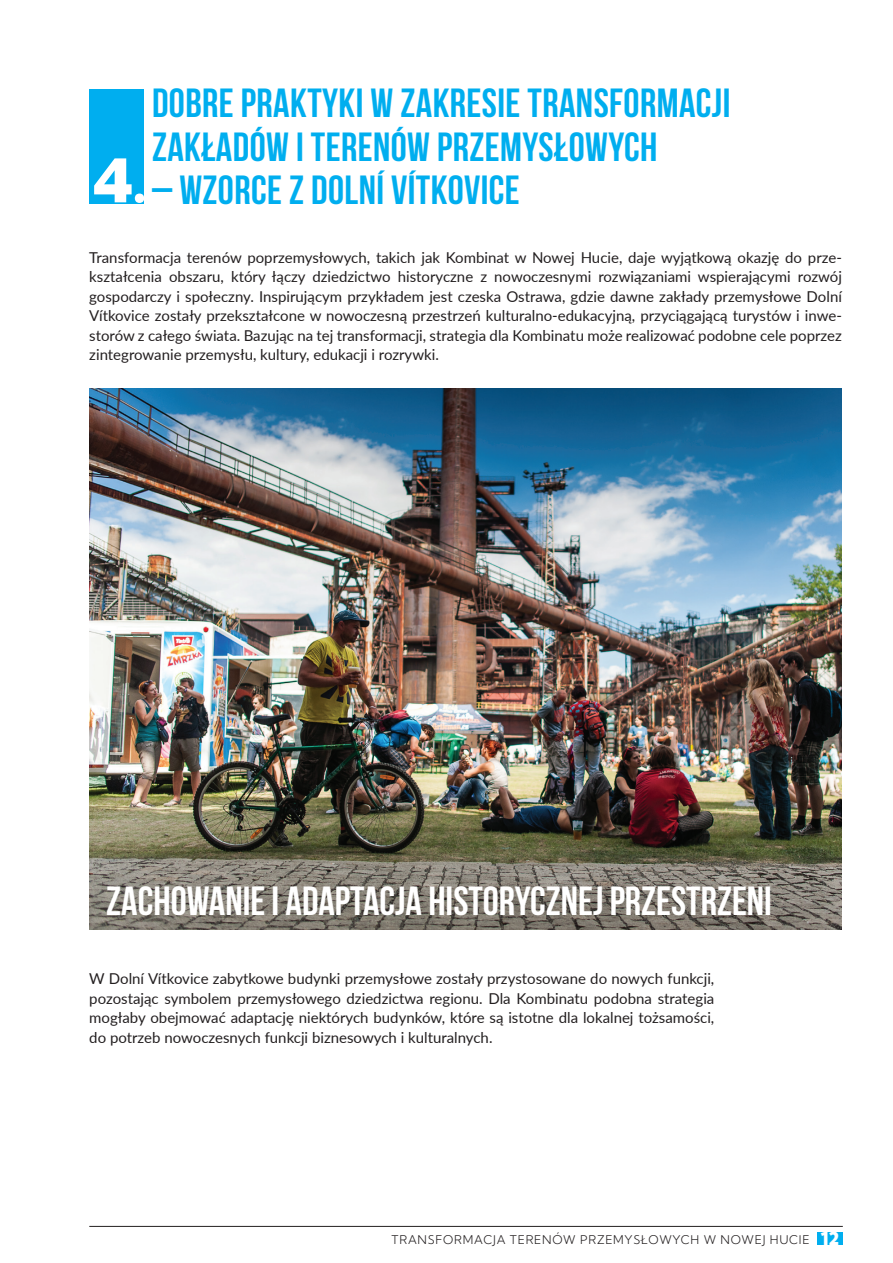
<style>
.page{position:relative;width:893px;height:1263px;background:#fff}
.page>*{position:absolute;margin:0;border:0;box-sizing:border-box;transform-origin:0 0}
.t1{font:900 60px "Kumbh Sans";color:#fff}
.t2{font:700 40.5px/43.5px "Bebas Neue";letter-spacing:.01em;color:#00aeef}
.t3{font:700 40.5px "Bebas Neue";color:#fff}
.t4{font:15px/19.5px "Lato";color:#231f20;text-align:justify}
.t5{font:300 12px "Kumbh Sans";letter-spacing:.06em;color:#231f20}
.s1{font-weight:900;font-size:18px;color:#fff}
</style>
<div class="page">
<div style="left:817px;top:1231px;width:26px;height:13px;background:#00aeef"></div>
<hr style="left:89px;top:1226px;width:754px;height:1px;background:#231f20">
<div style="left:89px;top:89px;width:55px;height:114px;background:#00aeef"></div>
<img style="left:89px;top:388px;width:753px;height:541px">
<h2 class="t2" style="left:152px;top:81px;width:580px">DOBRE PRAKTYKI W ZAKRESIE TRANSFORMACJI<br>ZAKŁADÓW I TERENÓW PRZEMYSŁOWYCH</h2>
<h2 class="t2" style="left:152px;top:168px;width:369px">– WZORCE Z DOLNÍ VÍTKOVICE</h2>
<h1 class="t1" style="left:94px;top:143px;width:55px">4.</h1>
<p class="t4" style="left:89px;top:247px;width:754px">Transformacja terenów poprzemysłowych, takich jak Kombinat w Nowej Hucie, daje wyjątkową okazję do prze&shy;kształcenia obszaru, który łączy dziedzictwo historyczne z nowoczesnymi rozwiązaniami wspierającymi rozwój gospodarczy i społeczny. Inspirującym przykładem jest czeska Ostrawa, gdzie dawne zakłady przemysłowe Dolní Vítkovice zostały przekształcone w nowoczesną przestrzeń kulturalno-edukacyjną, przyciągającą turystów i inwe&shy;storów z całego świata. Bazując na tej transformacji, strategia dla Kombinatu może realizować podobne cele poprzez zintegrowanie przemysłu, kultury, edukacji i rozrywki.</p>
<h2 class="t3" style="left:106px;top:879px;width:667px">ZACHOWANIE I ADAPTACJA HISTORYCZNEJ PRZESTRZENI</h2>
<p class="t4" style="left:89px;top:968px;width:627px">W Dolní Vítkovice zabytkowe budynki przemysłowe zostały przystosowane do nowych funkcji, pozostając symbolem przemysłowego dziedzictwa regionu. Dla Kombinatu podobna strategia mogłaby obejmować adaptację niektórych budynków, które są istotne dla lokalnej tożsamości, do potrzeb nowoczesnych funkcji biznesowych i kulturalnych.</p>
<p class="t5" style="left:392px;top:1232px;width:449px">TRANSFORMACJA TERENÓW PRZEMYSŁOWYCH W NOWEJ H UCIE <span class="s1">12</span></p>
</div>
